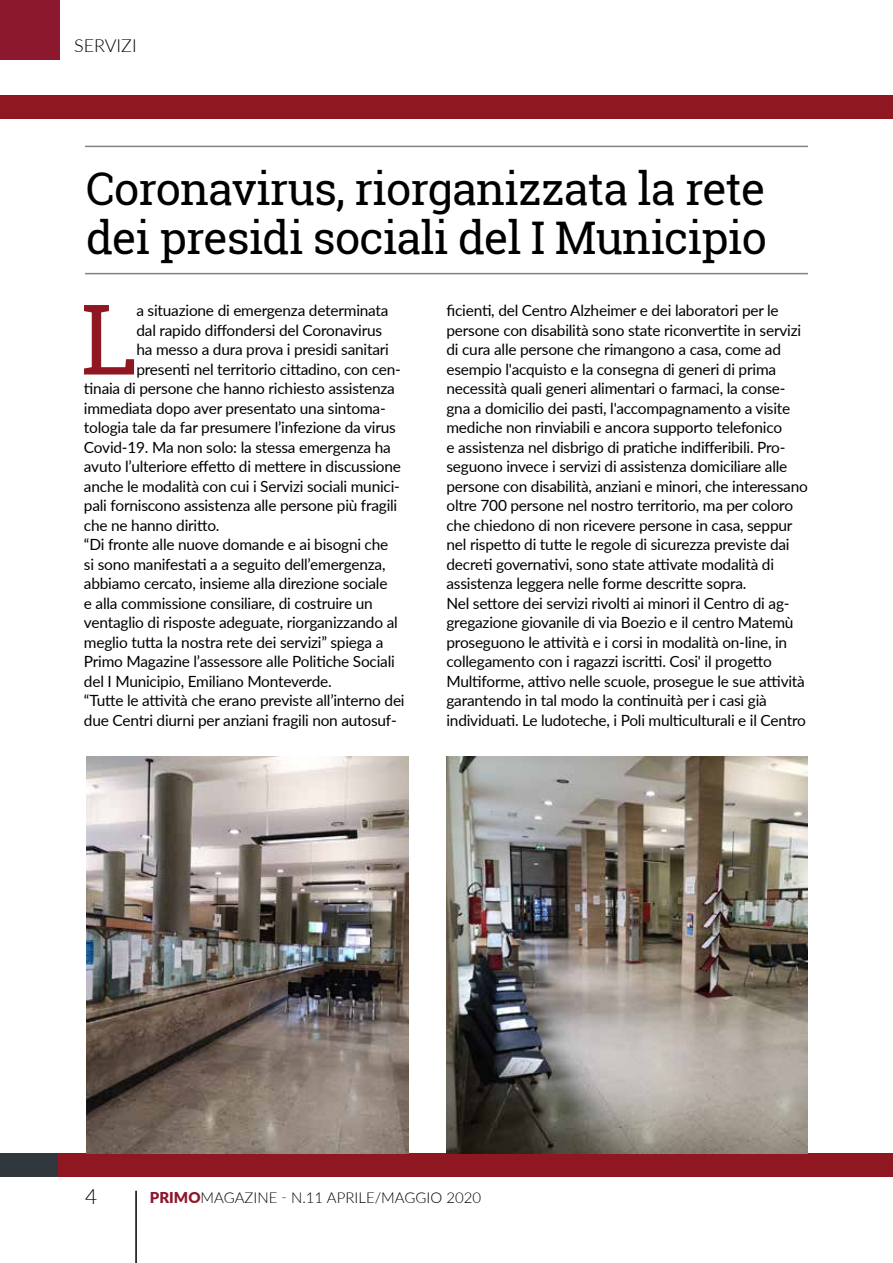
<style>
.page{position:relative;width:893px;height:1263px;background:#fff}
.page>*{position:absolute;margin:0;border:0;box-sizing:border-box;transform-origin:0 0}
.t1{font:97.8px "Roboto Slab";color:#8f1722}
.t2{font:45px/49.5px "Roboto Slab";letter-spacing:-.02em;color:#000}
.t3{font:300 21px "Lato";color:#000}
.t4{font:300 18px "Lato";color:#000}
.t5{font:15.45px/19.5px "Lato";letter-spacing:-.015em;color:#000}
.t6{font:300 15px "Lato";color:#000}
.s1{font-weight:900;color:#8d172e}
</style>
<div class="page">
<hr style="left:135px;top:1191px;width:2px;height:72px;background:#000">
<div style="left:36px;top:1153px;width:857px;height:24px;background:#8f1722"></div>
<div style="left:0;top:1153px;width:57px;height:24px;background:#30373d"></div>
<div style="left:0;top:96px;width:893px;height:23px;background:#8f1722"></div>
<div style="left:0;top:0;width:60px;height:60px;background:#8c182e"></div>
<hr style="left:85px;top:273px;width:723px;height:1px;background:#808285">
<hr style="left:85px;top:146px;width:723px;height:1px;background:#808285">
<img style="left:86px;top:757px;width:322px;height:396px">
<img style="left:446px;top:757px;width:362px;height:396px">
<p class="t4" style="left:74px;top:33px;width:64px">SERVIZI</p>
<h2 class="t2" style="left:86px;top:163px;width:682px">Coronavirus, riorganizzata la rete dei presidi sociali del I Municipio</h2>
<h1 class="t1" style="left:81px;top:272px;width:59px">L</h1>
<p class="t5" style="left:136px;top:300px;width:254px">a situazione di emergenza determinata</p>
<p class="t5" style="left:136px;top:319px;width:247px">dal rapido diffondersi del Coronavirus</p>
<p class="t5" style="left:136px;top:339px;width:254px">ha messo a dura prova i presidi sanitari</p>
<p class="t5" style="left:136px;top:358px;width:266px">presenti nel territorio cittadino, con cen-</p>
<p class="t5" style="left:84px;top:378px;width:312px">tinaia di persone che hanno richiesto assistenza</p>
<p class="t5" style="left:84px;top:397px;width:303px">immediata dopo aver presentato una sintoma-</p>
<p class="t5" style="left:84px;top:417px;width:313px">tologia tale da far presumere l’infezione da virus</p>
<p class="t5" style="left:84px;top:436px;width:308px">Covid-19. Ma non solo: la stessa emergenza ha</p>
<p class="t5" style="left:84px;top:456px;width:319px">avuto l’ulteriore effetto di mettere in discussione</p>
<p class="t5" style="left:84px;top:475px;width:318px">anche le modalità con cui i Servizi sociali munici-</p>
<p class="t5" style="left:84px;top:495px;width:315px">pali forniscono assistenza alle persone più fragili</p>
<p class="t5" style="left:84px;top:514px;width:137px">che ne hanno diritto.</p>
<p class="t5" style="left:84px;top:534px;width:306px">“Di fronte alle nuove domande e ai bisogni che</p>
<p class="t5" style="left:84px;top:553px;width:303px">si sono manifestati a a seguito dell’emergenza,</p>
<p class="t5" style="left:84px;top:573px;width:305px">abbiamo cercato, insieme alla direzione sociale</p>
<p class="t5" style="left:84px;top:592px;width:290px">e alla commissione consiliare, di costruire un</p>
<p class="t5" style="left:84px;top:612px;width:315px">ventaglio di risposte adeguate, riorganizzando al</p>
<p class="t5" style="left:84px;top:631px;width:301px">meglio tutta la nostra rete dei servizi” spiega a</p>
<p class="t5" style="left:84px;top:651px;width:312px">Primo Magazine l’assessore alle Politiche Sociali</p>
<p class="t5" style="left:84px;top:670px;width:249px">del I Municipio, Emiliano Monteverde.</p>
<p class="t5" style="left:84px;top:690px;width:322px">“Tutte le attività che erano previste all’interno dei</p>
<p class="t5" style="left:84px;top:709px;width:314px">due Centri diurni per anziani fragili non autosuf-</p>
<p class="t5" style="left:446px;top:300px;width:363px">ficienti, del Centro Alzheimer e dei laboratori per le persone con disabilità sono state riconvertite in servizi di cura alle persone che rimangono a casa, come ad esempio l'acquisto e la consegna di generi di prima necessità quali generi alimentari o farmaci, la conse&shy;gna a domicilio dei pasti, l'accompagnamento a visite mediche non rinviabili e ancora supporto telefonico<br>e assistenza nel disbrigo di pratiche indifferibili. Pro&shy;seguono invece i servizi di assistenza domiciliare alle persone con disabilità, anziani e minori, che interessano oltre 700 persone nel nostro territorio, ma per coloro che chiedono di non ricevere persone in casa, seppur nel rispetto di tutte le regole di sicurezza previste dai decreti governativi, sono state attivate modalità di assistenza leggera nelle forme descritte sopra.<br>Nel settore dei servizi rivolti ai minori il Centro di ag&shy;gregazione giovanile di via Boezio e il centro Matemù proseguono le attività e i corsi in modalità on-line, in collegamento con i ragazzi iscritti. Cosi' il progetto Multiforme, attivo nelle scuole, prosegue le sue attività garantendo in tal modo la continuità per i casi già individuati. Le ludoteche, i Poli multiculturali e il Centro</p>
<h3 class="t3" style="left:85px;top:1182px;width:14px">4</h3>
<p class="t6" style="left:150px;top:1187px;width:333px"><span class="s1">PRIMO</span>MAGAZINE - N.11 APRILE/MAGGIO 2020</p>
</div>
